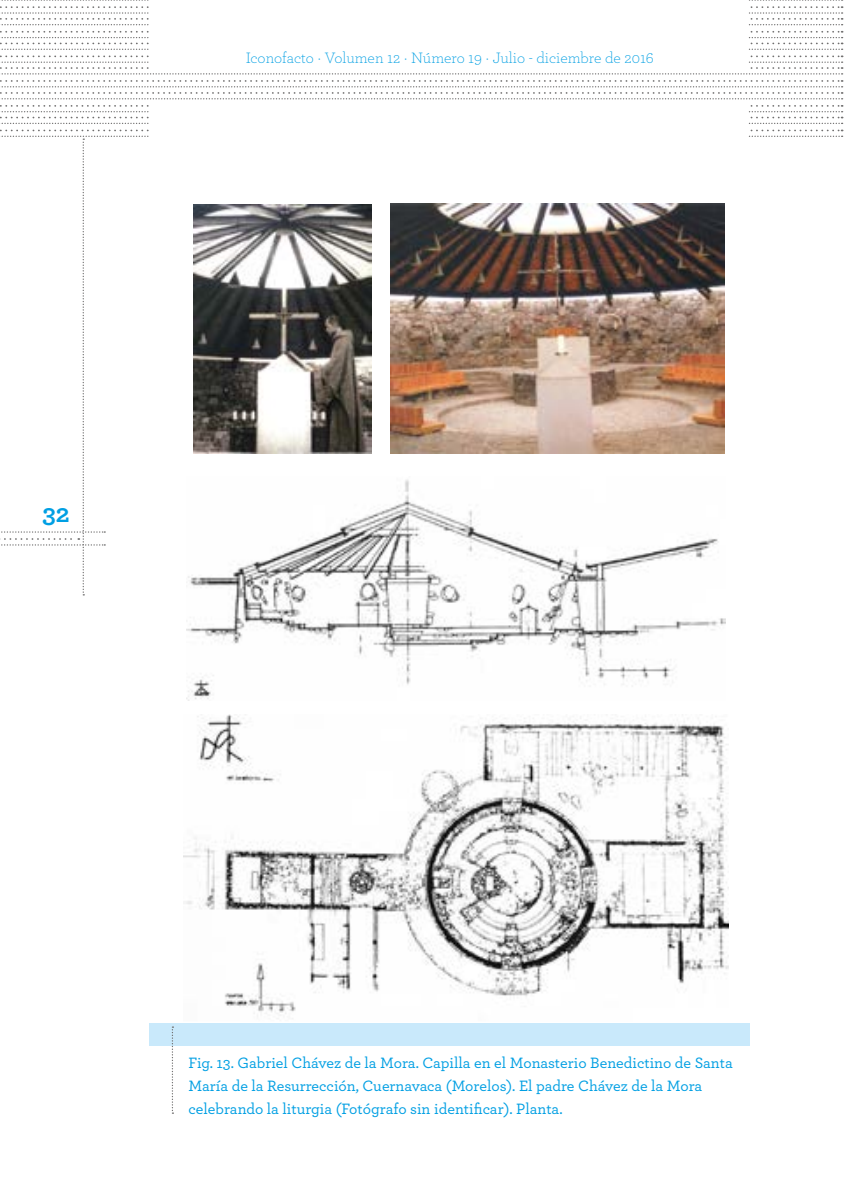
<style>
.page{position:relative;width:844px;height:1191px;background:#fff}
.page>*{position:absolute;margin:0;border:0;box-sizing:border-box;transform-origin:0 0}
.t1{font:700 26.25px "Archer Pro";color:#009fe3}
.t2{font:500 15.75px/22.8px "Archer Pro";color:#009fe3}
.t3{font:300 15.75px "Archer Pro";color:#009fe3}
</style>
<div class="page">
<svg style="left:0;top:0;width:842px;height:25px"></svg>
<svg style="left:0;top:105px;width:842px;height:19px"></svg>
<svg style="left:0;top:31px;width:842px;height:68px"></svg>
<svg style="left:0;top:130px;width:842px;height:465px"></svg>
<div style="left:149px;top:103px;width:598px;height:63px;background:#fff"></div>
<div style="left:149px;top:0;width:598px;height:70px;background:#fff"></div>
<img style="left:193px;top:205px;width:178px;height:249px">
<div style="left:149px;top:1022px;width:600px;height:23px;background:#c9e9fb"></div>
<svg style="left:172px;top:1026px;width:1px;height:87px"></svg>
<img style="left:184px;top:714px;width:544px;height:305px">
<img style="left:186px;top:476px;width:539px;height:224px">
<img style="left:391px;top:203px;width:333px;height:251px">
<h1 class="t1" style="left:43px;top:492px;width:29px">32</h1>
<p class="t3" style="left:246px;top:48px;width:409px">Iconofacto · Volumen 12 · Número 19 · Julio - diciembre de 2016</p>
<p class="t2" style="left:188px;top:1050px;width:545px">Fig. 13. Gabriel Chávez de la Mora. Capilla en el Monasterio Benedictino de Santa<br>María de la Resurrección, Cuernavaca (Morelos). El padre Chávez de la Mora celebrando la liturgia (Fotógrafo sin identificar). Planta.</p>
</div>
